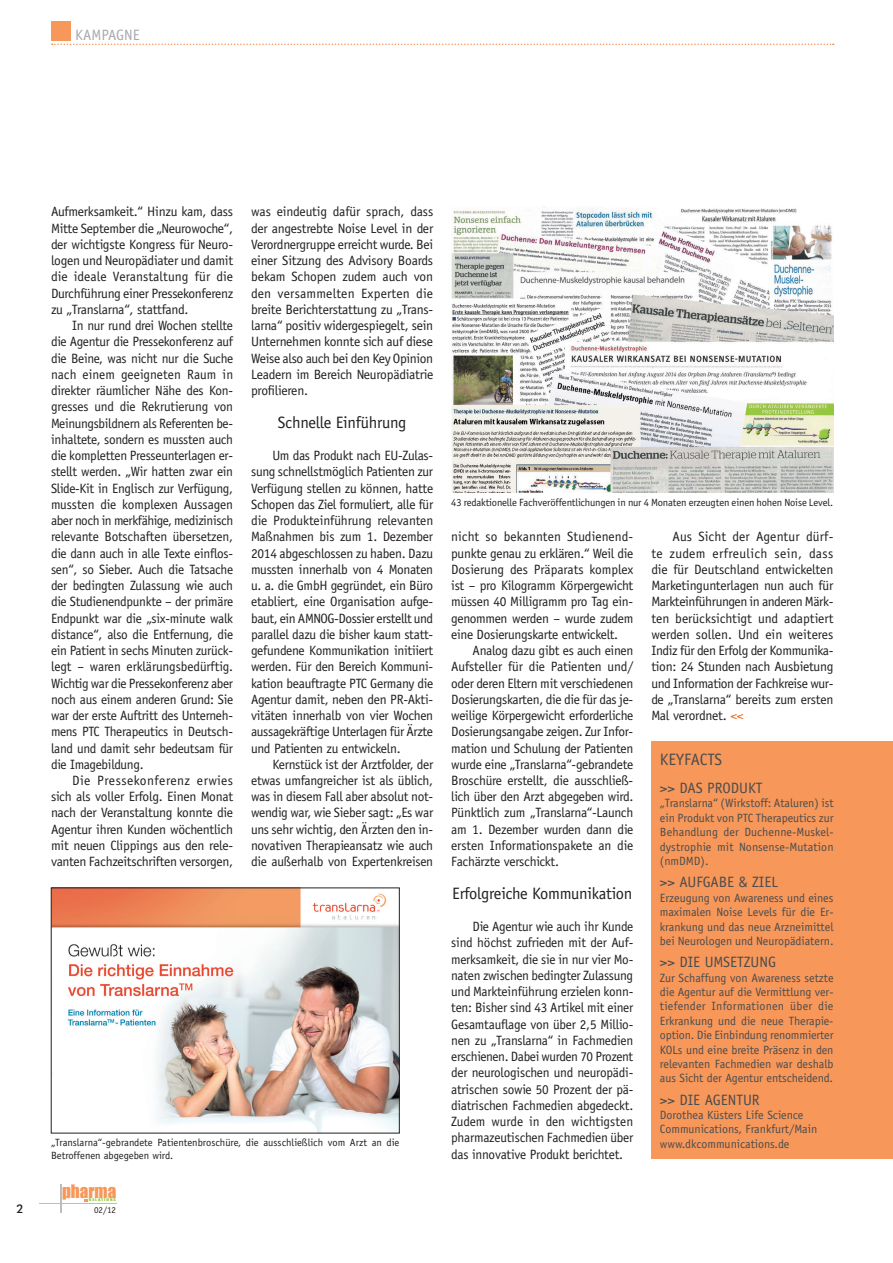
<style>
.page{position:relative;width:893px;height:1263px;background:#fff}
.page>*{position:absolute;margin:0;border:0;box-sizing:border-box;transform-origin:0 0}
.t1{font:17.1px "Impact";color:#f7975a}
.Zwischentitel{font:16.5px "Officina Sans";letter-spacing:-.015em;color:#231f20}
.Kastentext{font:16.5px "Officina Sans";color:#4b4c4d}
.Kastentext-2{font:15px "Officina Sans";color:#4b4c4d}
.t2{font:15px "Officina Sans";color:#a8a9ad}
.Fließtext{font:13.5px/16.2px "Officina Sans";letter-spacing:-.02em;color:#231f20;text-align:justify}
.Kastentext-3{font:12px/14.4px "Officina Sans";color:#4b4c4d;text-align:justify}
.t3{font:500 12px "Futura BT";color:#231f20}
.Bildtext_rechtsbündi{font:10.5px/12.6px "Officina Sans";letter-spacing:-.01em;color:#231f20}
.t4{font:9px "Officina Sans";color:#231f20}
.t5{font:3.6px "Impact";letter-spacing:.195em;color:#98ca45;scale:1.33 1}
.s1{color:#f36e21}
</style>
<div class="page">
<svg style="left:60px;top:1184px;width:1px;height:29px"></svg>
<hr style="left:39px;top:1203px;width:77px;height:1px;background:#bcbdc0">
<div style="left:51px;top:21px;width:19px;height:19px;background:#f7975a"></div>
<svg style="left:52px;top:44px;width:782px;height:1px"></svg>
<div style="left:651px;top:741px;width:242px;height:418px;background:#f7975a"></div>
<img style="left:451px;top:206px;width:382px;height:287px">
<img style="left:53px;top:890px;width:344px;height:241px">
<p class="t2" style="left:75px;top:27px;width:66px">KAMPAGNE</p>
<p class="Fließtext" style="left:51px;top:204px;width:184px">Aufmerksamkeit.“ Hinzu kam, dass Mitte September die „Neurowoche“, der wichtigste Kongress für Neuro&shy;logen und Neuropädiater und damit die ideale Veranstaltung für die Durchführung einer Pressekonferenz zu „Translarna“, stattfand.</p>
<p class="Fließtext" style="left:51px;top:317px;width:184px;text-indent:21px">In nur rund drei Wochen stellte die Agentur die Pressekonferenz auf die Beine, was nicht nur die Suche nach einem geeigneten Raum in direkter räumlicher Nähe des Kon&shy;gresses und die Rekrutierung von Meinungsbildnern als Referenten be&shy;inhaltete, sondern es mussten auch die kompletten Presseunterlagen er&shy;stellt werden. „Wir hatten zwar ein Slide-Kit in Englisch zur Verfügung, mussten die komplexen Aussagen aber noch in merkfähige, medizinisch relevante Botschaften übersetzen, die dann auch in alle Texte einflos&shy;sen“, so Sieber. Auch die Tatsache der bedingten Zulassung wie auch die Studienendpunkte – der primäre Endpunkt war die „six-minute walk distance“, also die Entfernung, die ein Patient in sechs Minuten zurück&shy;legt – waren erklärungsbedürftig.<br>Wichtig war die Pressekonferenz aber noch aus einem anderen Grund: Sie war der erste Auftritt des Unterneh&shy;mens PTC Therapeutics in Deutsch&shy;land und damit sehr bedeutsam für die Imagebildung.</p>
<p class="Fließtext" style="left:51px;top:772px;width:184px;text-indent:21px">Die Pressekonferenz erwies sich als voller Erfolg. Einen Monat nach der Veranstaltung konnte die Agentur ihren Kunden wöchentlich mit neuen Clippings aus den rele&shy;vanten Fachzeitschriften versorgen,</p>
<p class="Fließtext" style="left:251px;top:204px;width:184px">was eindeutig dafür sprach, dass der angestrebte Noise Level in der Verordnergruppe erreicht wurde. Bei einer Sitzung des Advisory Boards bekam Schopen zudem auch von den versammelten Experten die breite Berichterstattung zu „Trans&shy;larna“ positiv widergespiegelt, sein Unternehmen konnte sich auf diese Weise also auch bei den Key Opinion Leadern im Bereich Neuropädiatrie profilieren.</p>
<p class="Zwischentitel" style="left:278px;top:413px;width:130px">Schnelle Einführung</p>
<p class="Fließtext" style="left:251px;top:447px;width:184px;text-indent:21px">Um das Produkt nach EU-Zulas&shy;sung schnellstmöglich Patienten zur Verfügung stellen zu können, hatte Schopen das Ziel formuliert, alle für die Produkteinführung relevanten Maßnahmen bis zum 1. Dezember 2014 abgeschlossen zu haben. Dazu mussten innerhalb von 4 Monaten u. a. die GmbH gegründet, ein Büro etabliert, eine Organisation aufge&shy;baut, ein AMNOG-Dossier erstellt und parallel dazu die bisher kaum statt&shy;gefundene Kommunikation initiiert werden. Für den Bereich Kommuni&shy;kation beauftragte PTC Germany die Agentur damit, neben den PR-Akti&shy;vitäten innerhalb von vier Wochen aussagekräftige Unterlagen für Ärzte und Patienten zu entwickeln.</p>
<p class="Fließtext" style="left:251px;top:756px;width:184px;text-indent:21px">Kernstück ist der Arztfolder, der etwas umfangreicher ist als üblich, was in diesem Fall aber absolut not&shy;wendig war, wie Sieber sagt: „Es war uns sehr wichtig, den Ärzten den in&shy;novativen Therapieansatz wie auch die außerhalb von Expertenkreisen</p>
<p class="Bildtext_rechtsbündi" style="left:51px;top:1136px;width:350px">„Translarna“-gebrandete Patientenbroschüre, die ausschließlich vom Arzt an die<br>Betroffenen abgegeben wird.</p>
<p class="t1" style="left:62px;top:1178px;width:56px">pharma</p>
<p class="t5" style="left:89px;top:1197px;width:22px">RELATIONS</p>
<p class="t3" style="left:16px;top:1201px;width:9px">2</p>
<p class="t4" style="left:94px;top:1204px;width:23px">02/12</p>
<p class="Bildtext_rechtsbündi" style="left:451px;top:496px;width:383px">43 redaktionelle Fachveröffentlichungen in nur 4 Monaten erzeugten einen hohen Noise Level.</p>
<p class="Fließtext" style="left:451px;top:529px;width:184px">nicht so bekannten Studienend&shy;punkte genau zu erklären.“ Weil die Dosierung des Präparats komplex ist – pro Kilogramm Körpergewicht müssen 40 Milligramm pro Tag ein&shy;genommen werden – wurde zudem eine Dosierungskarte entwickelt.</p>
<p class="Fließtext" style="left:451px;top:642px;width:184px;text-indent:21px">Analog dazu gibt es auch einen Aufsteller für die Patienten und/ oder deren Eltern mit verschiedenen Dosierungskarten, die die für das je&shy;weilige Körpergewicht erforderliche Dosierungsangabe zeigen. Zur Infor&shy;mation und Schulung der Patienten wurde eine „Translarna“-gebrandete Broschüre erstellt, die ausschließ&shy;lich über den Arzt abgegeben wird.<br>Pünktlich zum „Translarna“-Launch am 1. Dezember wurden dann die ersten Informationspakete an die Fachärzte verschickt.</p>
<p class="Zwischentitel" style="left:452px;top:884px;width:181px">Erfolgreiche Kommunikation</p>
<p class="Fließtext" style="left:451px;top:918px;width:184px;text-indent:21px">Die Agentur wie auch ihr Kunde sind höchst zufrieden mit der Auf&shy;merksamkeit, die sie in nur vier Mo&shy;naten zwischen bedingter Zulassung und Markteinführung erzielen konn&shy;ten: Bisher sind 43 Artikel mit einer Gesamtauflage von über 2,5 Millio&shy;nen zu „Translarna“ in Fachmedien erschienen. Dabei wurden 70 Prozent der neurologischen und neuropädi&shy;atrischen sowie 50 Prozent der pä&shy;diatrischen Fachmedien abgedeckt.<br>Zudem wurde in den wichtigsten pharmazeutischen Fachmedien über das innovative Produkt berichtet.</p>
<p class="Fließtext" style="left:651px;top:529px;width:184px;text-indent:21px">Aus Sicht der Agentur dürf&shy;te zudem erfreulich sein, dass die für Deutschland entwickelten Marketingunterlagen nun auch für Markteinführungen in anderen Märk&shy;ten berücksichtigt und adaptiert werden sollen. Und ein weiteres Indiz für den Erfolg der Kommunika&shy;tion: 24 Stunden nach Ausbietung und Information der Fachkreise wur&shy;de „Translarna“ bereits zum ersten Mal verordnet. <span class="s1">&lt;&lt;</span></p>
<p class="Kastentext" style="left:660px;top:750px;width:64px">KEYFACTS</p>
<p class="Kastentext-2" style="left:660px;top:779px;width:104px">&gt;&gt; DAS PRODUKT</p>
<p class="Kastentext-3" style="left:660px;top:796px;width:175px">„Translarna“ (Wirkstoff: Ataluren) ist ein Produkt von PTC Therapeutics zur Behandlung der Duchenne-Muskel&shy;dystrophie mit Nonsense-Mutation (nmDMD).</p>
<p class="Kastentext-2" style="left:660px;top:873px;width:120px">&gt;&gt; AUFGABE &amp; ZIEL</p>
<p class="Kastentext-3" style="left:660px;top:890px;width:175px">Erzeugung von Awareness und eines maximalen Noise Levels für die Er&shy;krankung und das neue Arzneimittel bei Neurologen und Neuropädiatern.</p>
<p class="Kastentext-2" style="left:660px;top:953px;width:118px">&gt;&gt; DIE UMSETZUNG</p>
<p class="Kastentext-3" style="left:660px;top:970px;width:175px">Zur Schaffung von Awareness setzte die Agentur auf die Vermittlung ver&shy;tiefender Informationen über die Erkrankung und die neue Therapie&shy;option. Die Einbindung renommierter KOLs und eine breite Präsenz in den relevanten Fachmedien war deshalb aus Sicht der Agentur entscheidend.</p>
<p class="Kastentext-2" style="left:660px;top:1091px;width:101px">&gt;&gt; DIE AGENTUR</p>
<p class="Kastentext-3" style="left:660px;top:1108px;width:145px">Dorothea Küsters Life Science</p>
<p class="Kastentext-3" style="left:660px;top:1122px;width:159px">Communications, Frankfurt/Main</p>
<p class="Kastentext-3" style="left:660px;top:1136px;width:131px">www.dkcommunications.de</p>
</div>
